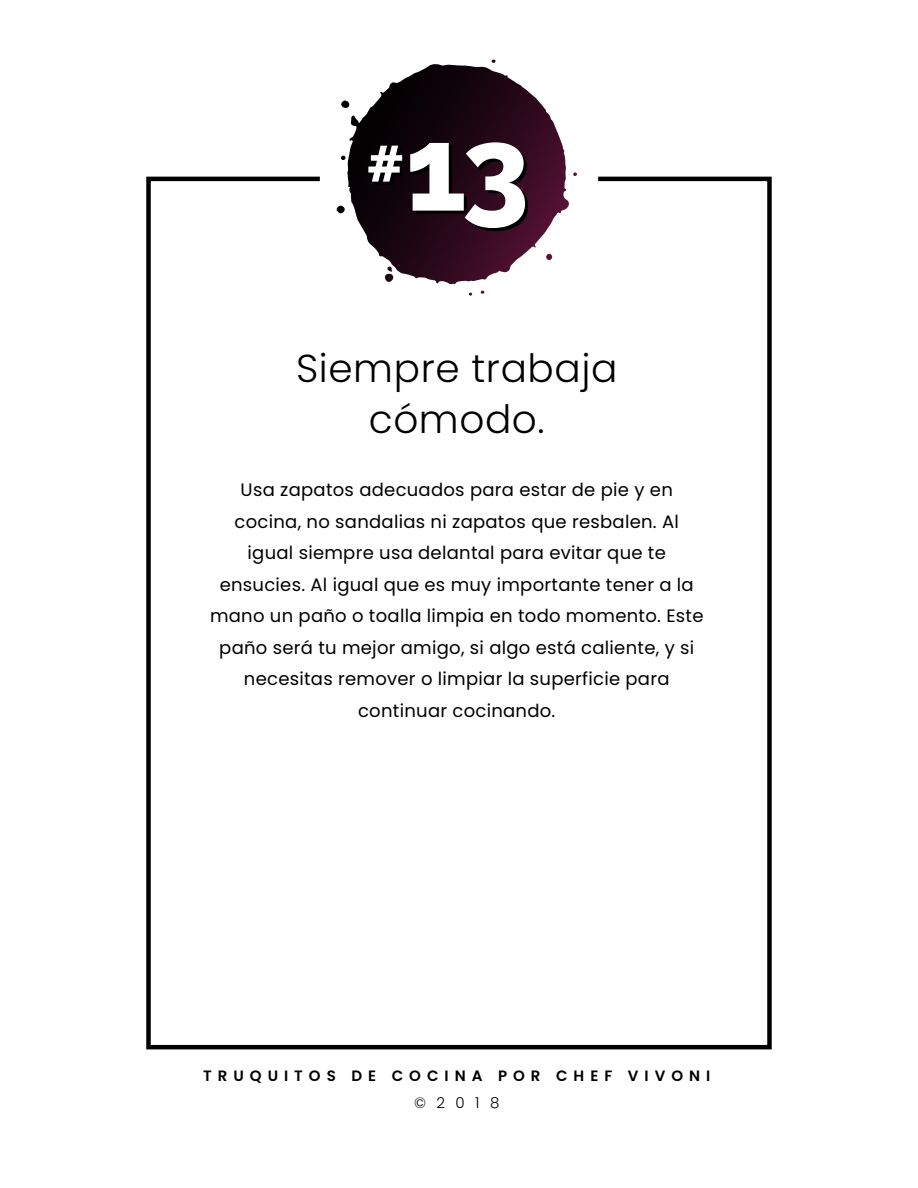
<style>
.page{position:relative;width:918px;height:1188px;background:#fff}
.page>*{position:absolute;margin:0;border:0;box-sizing:border-box;transform-origin:0 0}
.t1{font:800 118.5px "Raleway";color:#fff}
.t2{font:800 50.7px "Raleway";color:#fff}
.t3{font:300 39px/51px "Poppins";letter-spacing:.015em;color:#000;text-align:center}
.t4{font:18px/31.5px "Poppins";letter-spacing:.015em;color:#000;text-align:center}
.t5{font:600 15px "Poppins";letter-spacing:.4em;color:#000}
.t6{font:300 15px "Poppins";color:#000}
</style>
<div class="page">
<div style="left:146px;top:177px;width:626px;height:872px;border:4px solid #000"></div>
<svg style="left:320px;top:39px;width:278px;height:279px"></svg>
<svg style="left:347px;top:60px;width:187px;height:224px"></svg>
<h2 class="t2" style="left:367px;top:134px;width:39px">#</h2>
<h1 class="t1" style="left:405px;top:99px;width:126px">13</h1>
<h3 class="t3" style="left:296px;top:343px;width:323px">Siempre trabaja cómodo.</h3>
<p class="t4" style="left:210px;top:474px;width:495px">Usa zapatos adecuados para estar de pie y en cocina, no sandalias ni zapatos que resbalen. Al igual siempre usa delantal para evitar que te ensucies. Al igual que es muy importante tener a la mano un paño o toalla limpia en todo momento. Este paño será tu mejor amigo, si algo está caliente, y si necesitas remover o limpiar la superficie para continuar cocinando.</p>
<p class="t5" style="left:203px;top:1067px;width:509px">TRUQUITOS DE COCINA POR CHEF VIVONI</p>
<p class="t6" style="left:414px;top:1094px;width:87px">©2018</p>
</div>
